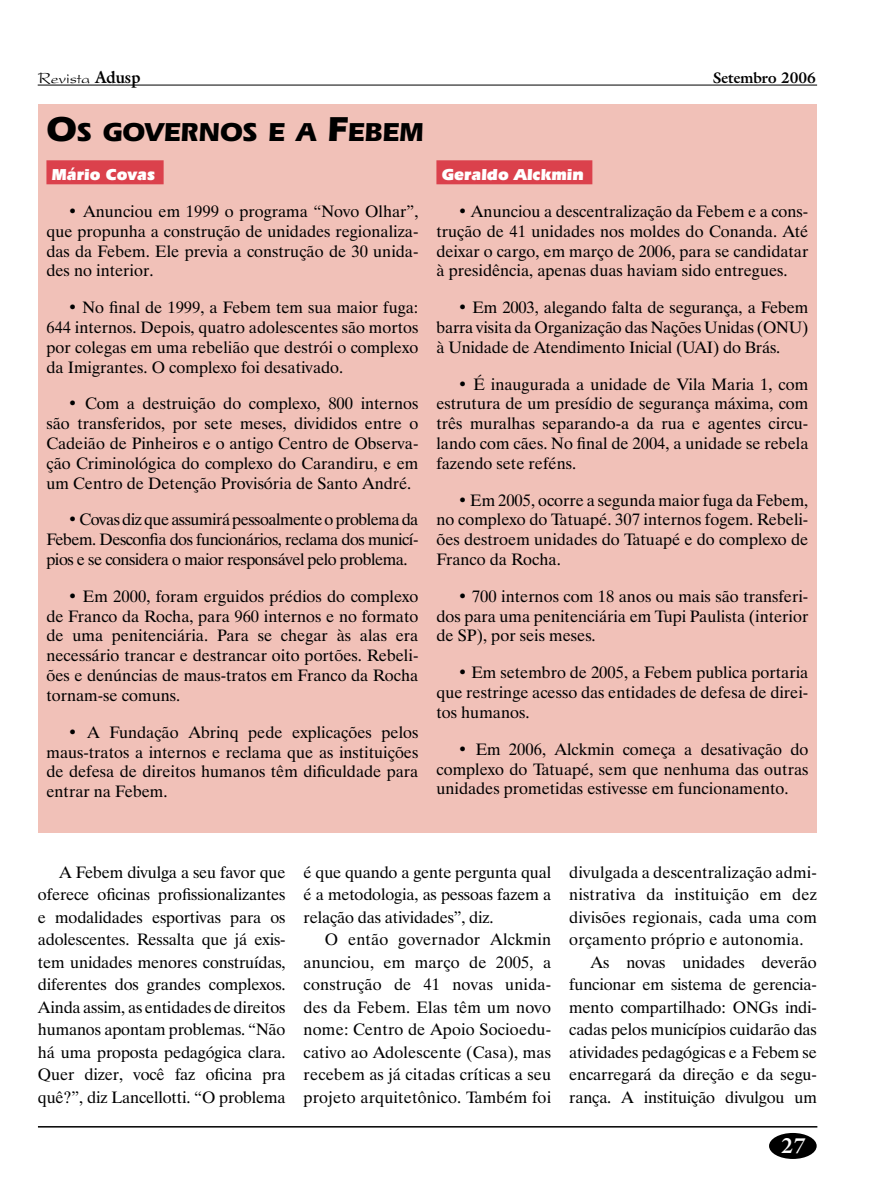
<style>
.page{position:relative;width:893px;height:1191px;background:#fff}
.page>*{position:absolute;margin:0;border:0;box-sizing:border-box;transform-origin:0 0}
.t1{font:700 27px "Eras IT Cby BT";color:#000}
.t2{font:700 21px "Galliard IT Cby BT";color:#fff}
.t3{font:16.5px/19.8px "Dutch 801 BT";color:#000;text-align:justify}
.t4{font:900 16.5px "Eras IT Cby BT";color:#fff}
.t5{font:16.5px "President";color:#000}
.t6{font:700 15px "Galliard IT Cby BT";color:#000}
.s1{font-family:"Galliard IT Cby BT";font-weight:700}
.s2{font-size:36px}
</style>
<div class="page">
<hr style="left:38px;top:1126px;width:779px;height:1px;background:#000">
<div style="left:769px;top:1133px;width:48px;height:26px;background:#000;border-radius:50%"></div>
<hr style="left:38px;top:85px;width:779px;height:1px;background:#000">
<div style="left:38px;top:104px;width:779px;height:728px;background:#f1c1b8"></div>
<div style="left:46px;top:160px;width:118px;height:24px;background:#db414c"></div>
<div style="left:436px;top:160px;width:156px;height:24px;background:#db414c"></div>
<p class="t5" style="left:38px;top:69px;width:104px">Revista <span class="s1">Adusp</span></p>
<p class="t6" style="left:713px;top:68px;width:104px">Setembro 2006</p>
<h1 class="t1" style="left:46px;top:115px;width:379px"><span class="s2">O</span>S GOVERNOS E A <span class="s2">F</span>EBEM</h1>
<p class="t4" style="left:52px;top:164px;width:105px">Mário Covas</p>
<p class="t3" style="left:46px;top:201px;width:374px;text-indent:21px">• Anunciou em 1999 o programa “Novo Olhar”, que propunha a construção de unidades regionaliza&shy;das da Febem. Ele previa a construção de 30 unida&shy;des no interior.</p>
<p class="t3" style="left:46px;top:297px;width:374px;text-indent:21px">• No final de 1999, a Febem tem sua maior fuga:<br>644 internos. Depois, quatro adolescentes são mortos por colegas em uma rebelião que destrói o complexo da Imigrantes. O complexo foi desativado.</p>
<p class="t3" style="left:46px;top:393px;width:373px;text-indent:21px">• Com a destruição do complexo, 800 internos são transferidos, por sete meses, divididos entre o Cadeião de Pinheiros e o antigo Centro de Observa&shy;ção Criminológica do complexo do Carandiru, e em um Centro de Detenção Provisória de Santo André.</p>
<p class="t3" style="left:46px;top:509px;width:373px;text-indent:21px">• Covas diz que assumirá pessoalmente o problema da Febem. Desconfia dos funcionários, reclama dos municí&shy;pios e se considera o maior responsável pelo problema.</p>
<p class="t3" style="left:46px;top:586px;width:373px;text-indent:21px">• Em 2000, foram erguidos prédios do complexo de Franco da Rocha, para 960 internos e no formato de uma penitenciária. Para se chegar às alas era necessário trancar e destrancar oito portões. Rebeli&shy;ões e denúncias de maus-tratos em Franco da Rocha tornam-se comuns.</p>
<p class="t3" style="left:46px;top:722px;width:373px;text-indent:21px">• A Fundação Abrinq pede explicações pelos maus-tratos a internos e reclama que as instituições de defesa de direitos humanos têm dificuldade para entrar na Febem.</p>
<p class="t4" style="left:442px;top:164px;width:144px">Geraldo Alckmin</p>
<p class="t3" style="left:436px;top:201px;width:373px;text-indent:21px">• Anunciou a descentralização da Febem e a cons&shy;trução de 41 unidades nos moldes do Conanda. Até deixar o cargo, em março de 2006, para se candidatar à presidência, apenas duas haviam sido entregues.</p>
<p class="t3" style="left:436px;top:297px;width:373px;text-indent:21px">• Em 2003, alegando falta de segurança, a Febem barra visita da Organização das Nações Unidas (ONU) à Unidade de Atendimento Inicial (UAI) do Brás.</p>
<p class="t3" style="left:436px;top:374px;width:373px;text-indent:21px">• É inaugurada a unidade de Vila Maria 1, com estrutura de um presídio de segurança máxima, com três muralhas separando-a da rua e agentes circu&shy;lando com cães. No final de 2004, a unidade se rebela fazendo sete reféns.</p>
<p class="t3" style="left:436px;top:490px;width:373px;text-indent:21px">• Em 2005, ocorre a segunda maior fuga da Febem, no complexo do Tatuapé. 307 internos fogem. Rebeli&shy;ões destroem unidades do Tatuapé e do complexo de Franco da Rocha.</p>
<p class="t3" style="left:436px;top:586px;width:373px;text-indent:21px">• 700 internos com 18 anos ou mais são transferi&shy;dos para uma penitenciária em Tupi Paulista (interior de SP), por seis meses.</p>
<p class="t3" style="left:436px;top:662px;width:373px;text-indent:21px">• Em setembro de 2005, a Febem publica portaria que restringe acesso das entidades de defesa de direi&shy;tos humanos.</p>
<p class="t3" style="left:436px;top:739px;width:373px;text-indent:21px">• Em 2006, Alckmin começa a desativação do complexo do Tatuapé, sem que nenhuma das outras unidades prometidas estivesse em funcionamento.</p>
<p class="t3" style="left:38px;top:860px;width:249px;line-height:22.5px;text-indent:21px">A Febem divulga a seu favor que oferece oficinas profissionalizantes e modalidades esportivas para os adolescentes. Ressalta que já exis&shy;tem unidades menores construídas, diferentes dos grandes complexos.<br>Ainda assim, as entidades de direitos humanos apontam problemas. “Não há uma proposta pedagógica clara.<br>Quer dizer, você faz oficina pra quê?”, diz Lancellotti. “O problema</p>
<p class="t3" style="left:304px;top:860px;width:249px;line-height:22.5px">é que quando a gente pergunta qual é a metodologia, as pessoas fazem a relação das atividades”, diz.</p>
<p class="t3" style="left:304px;top:928px;width:249px;line-height:22.5px;text-indent:21px">O então governador Alckmin anunciou, em março de 2005, a construção de 41 novas unida&shy;des da Febem. Elas têm um novo nome: Centro de Apoio Socioedu&shy;cativo ao Adolescente (Casa), mas recebem as já citadas críticas a seu projeto arquitetônico. Também foi</p>
<p class="t3" style="left:569px;top:862px;width:249px">divulgada a descentralização admi-</p>
<p class="t3" style="left:569px;top:884px;width:249px">nistrativa da instituição em dez</p>
<p class="t3" style="left:569px;top:907px;width:249px">divisões regionais, cada uma com</p>
<p class="t3" style="left:569px;top:929px;width:236px">orçamento próprio e autonomia.</p>
<p class="t3" style="left:590px;top:952px;width:228px">As novas unidades deverão</p>
<p class="t3" style="left:569px;top:974px;width:249px">funcionar em sistema de gerencia-</p>
<p class="t3" style="left:569px;top:997px;width:249px">mento compartilhado: ONGs indi-</p>
<p class="t3" style="left:569px;top:1019px;width:249px">cadas pelos municípios cuidarão das</p>
<p class="t3" style="left:569px;top:1042px;width:249px">atividades pedagógicas e a Febem se</p>
<p class="t3" style="left:569px;top:1064px;width:249px">encarregará da direção e da segu-</p>
<p class="t3" style="left:569px;top:1087px;width:249px">rança. A instituição divulgou um</p>
<p class="t2" style="left:781px;top:1132px;width:25px">27</p>
</div>
